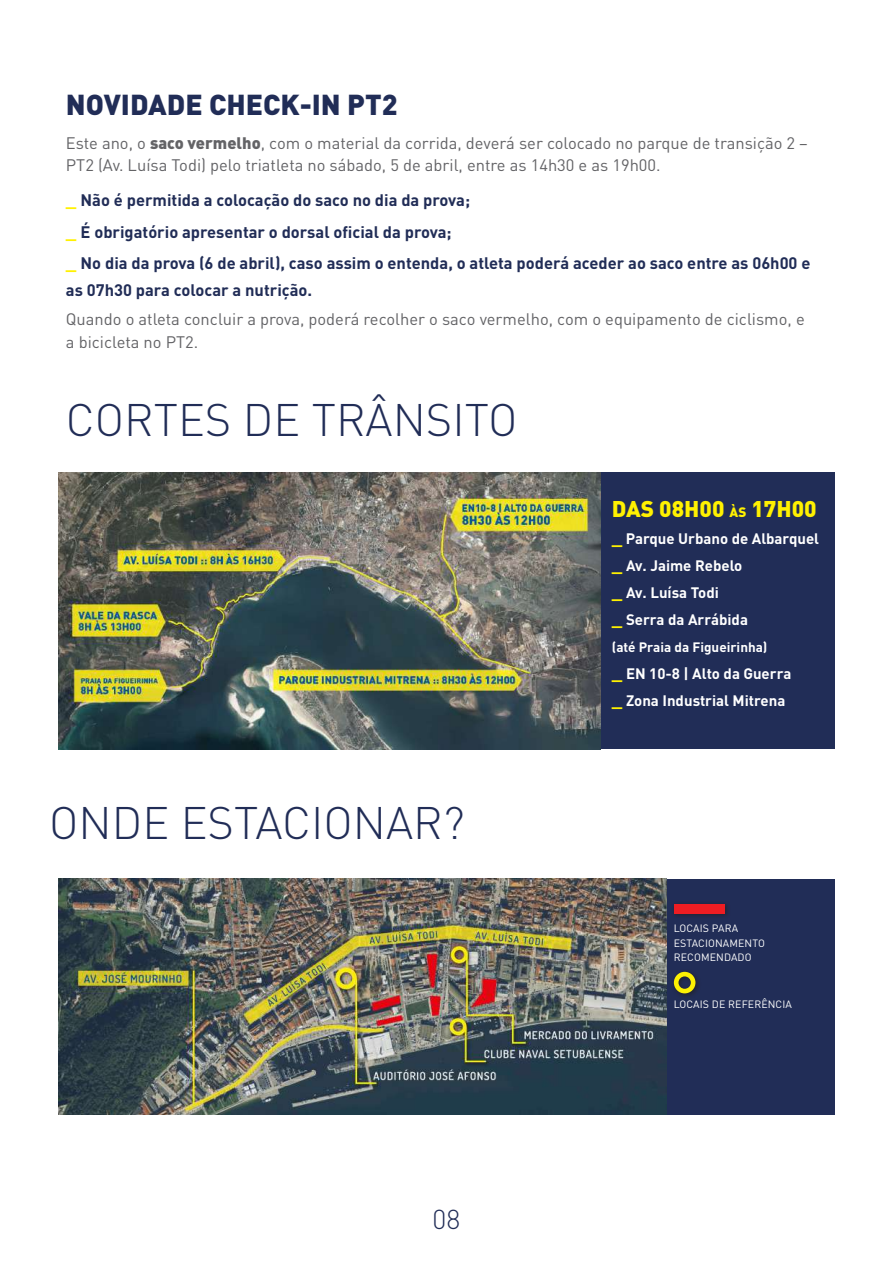
<style>
.page{position:relative;width:893px;height:1263px;background:#fff}
.page>*{position:absolute;margin:0;border:0;box-sizing:border-box;transform-origin:0 0}
.t1{font:300 45px "DIN Pro";color:#212d57}
.t2{font:900 28.5px "DIN Pro";color:#212d57}
.t3{font:300 27px "DIN Pro";color:#212d57}
.t4{font:900 22.5px "DIN Pro";color:#fff101}
.t5{font:16.5px/22.5px "DIN Pro";color:#636366}
.t6{font:700 16.5px/31.5px "DIN Pro";color:#212d57}
.t7{font:700 15px/27px "DIN Pro";color:#fff}
.t8{font:700 13.5px "DIN Pro";color:#fff}
.t9{font:10.5px/14.5px "DIN Pro";letter-spacing:.01em;color:#fff}
.s1{font-weight:900}
.s2{font-weight:900;color:#fff101}
.s3{font-size:13.5px}
.s4{font-weight:900;font-size:16.5px;color:#fff101}
</style>
<div class="page">
<div style="left:58px;top:473px;width:777px;height:276px;background:#212d57"></div>
<img style="left:58px;top:473px;width:543px;height:276px">
<div style="left:650px;top:879px;width:185px;height:236px;background:#212d57"></div>
<img style="left:58px;top:879px;width:608px;height:235px">
<div style="left:671px;top:969px;width:30px;height:30px;background:#231f20;opacity:.75"></div>
<svg style="left:674px;top:972px;width:21px;height:21px"></svg>
<div style="left:671px;top:901px;width:60px;height:18px;background:#231f20;opacity:.75"></div>
<div style="left:674px;top:904px;width:51px;height:9px;background:#ee1d23"></div>
<h2 class="t2" style="left:66px;top:85px;width:333px">NOVIDADE CHECK-IN PT2</h2>
<p class="t5" style="left:66px;top:131px;width:743px">Este ano, o <span class="s1">saco vermelho</span>, com o material da corrida, deverá ser colocado no parque de transição 2 –<br>PT2 (Av. Luísa Todi) pelo triatleta no sábado, 5 de abril, entre as 14h30 e as 19h00.</p>
<p class="t6" style="left:66px;top:184px;width:746px"><span class="s2">_</span> Não é permitida a colocação do saco no dia da prova;<br><span class="s2">_</span> É obrigatório apresentar o dorsal oficial da prova;<br><span class="s2">_</span> No dia da prova (6 de abril), caso assim o entenda, o atleta poderá aceder ao saco entre as 06h00 e</p>
<p class="t6" style="left:66px;top:274px;width:248px">as 07h30 para colocar a nutrição.</p>
<p class="t5" style="left:66px;top:307px;width:740px">Quando o atleta concluir a prova, poderá recolher o saco vermelho, com o equipamento de ciclismo, e a bicicleta no PT2.</p>
<h1 class="t1" style="left:66px;top:389px;width:453px">CORTES DE TRÂNSITO</h1>
<h1 class="t1" style="left:49px;top:792px;width:417px">ONDE ESTACIONAR?</h1>
<h3 class="t3" style="left:433px;top:1201px;width:29px">08</h3>
<h3 class="t4" style="left:612px;top:494px;width:206px">DAS 08H00 <span class="s3">ÀS</span> 17H00</h3>
<p class="t7" style="left:612px;top:524px;width:209px"><span class="s4">_</span> Parque Urbano de Albarquel <span class="s4">_</span> Av. Jaime Rebelo<br><span class="s4">_</span> Av. Luísa Todi<br><span class="s4">_</span> Serra da Arrábida</p>
<p class="t8" style="left:612px;top:638px;width:157px">(até Praia da Figueirinha)</p>
<p class="t7" style="left:612px;top:659px;width:181px"><span class="s4">_</span> EN 10-8 | Alto da Guerra <span class="s4">_</span> Zona Industrial Mitrena</p>
<p class="t9" style="left:674px;top:920px;width:93px">LOCAIS PARA<br>ESTACIONAMENTO<br>RECOMENDADO</p>
<p class="t9" style="left:674px;top:996px;width:120px">LOCAIS DE REFERÊNCIA</p>
</div>
